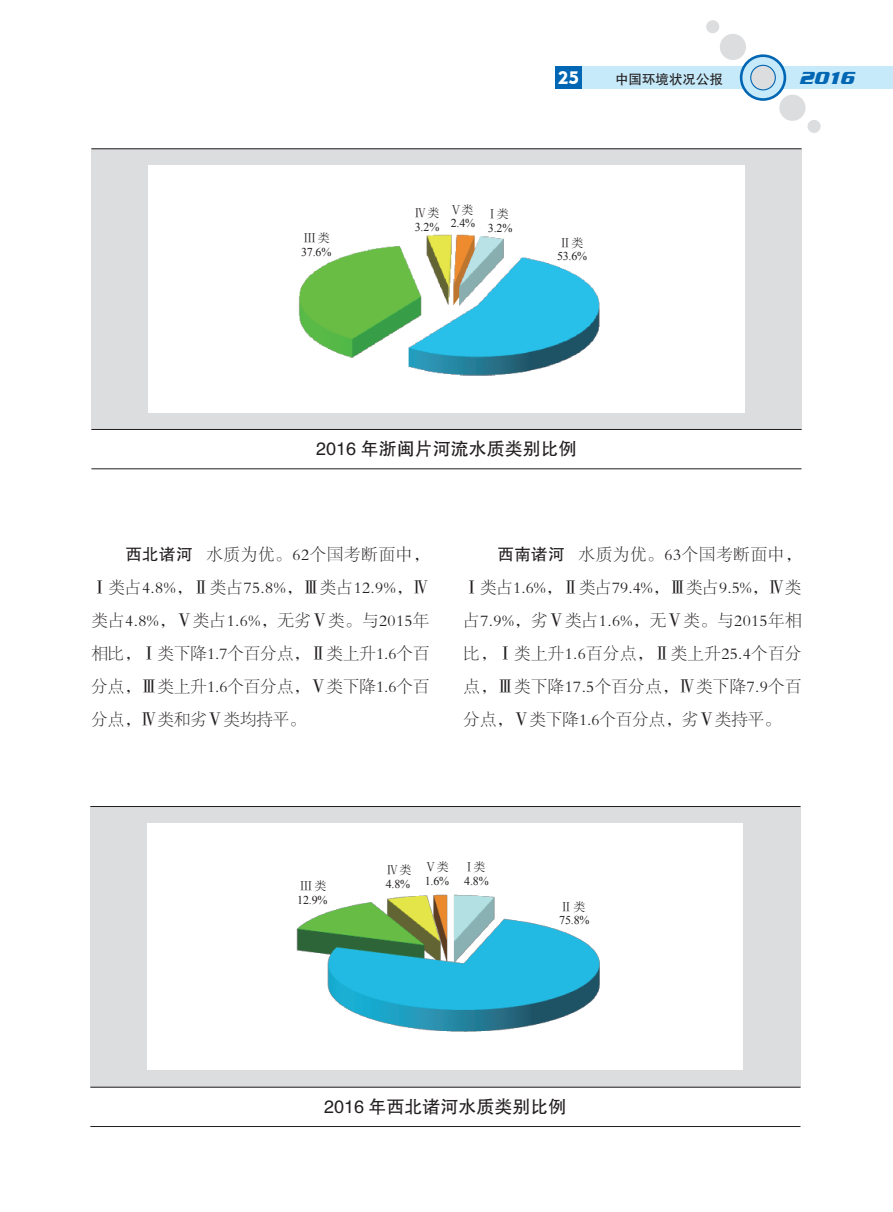
<style>
.page{position:relative;width:893px;height:1212px;background:#fff}
.page>*{position:absolute;margin:0;border:0;box-sizing:border-box;transform-origin:0 0}
.t1{font:18px "FZHTJW GB1 0";color:#231f20}
.t2{font:italic 700 18px "Serpentine D";color:#0166b3}
.t3{font:18px "Geometric 415 BT Black A";color:#fff}
.t4{font:16.5px/33px "FZSYJW GB1 0";color:#231f20;text-align:justify}
.t5{font:13.5px "FZHTJW GB1 0";color:#231f20}
.t6{font:12px "Times New Roman";letter-spacing:-.02em;color:#231f20}
.t7{font:12px "Sim Sun";letter-spacing:.055em;color:#231f20}
.s1{font-family:"FZHTJW GB1 0"}
</style>
<div class="page">
<div style="left:581px;top:66px;width:312px;height:23px;background:#c6eafa"></div>
<div style="left:555px;top:66px;width:26px;height:23px;background:#0166b3"></div>
<svg style="left:740px;top:54px;width:46px;height:47px"></svg>
<div style="left:742px;top:57px;width:42px;height:41px;background:#c6eafa;border-radius:50%"></div>
<div style="left:751px;top:65px;width:24px;height:25px;background:#dcdddf;border-radius:50%"></div>
<div style="left:750px;top:65px;width:26px;height:25px;border:1px solid #0166b3;border-radius:50%"></div>
<div style="left:720px;top:34px;width:26px;height:26px;background:#dcdddf;border-radius:50%"></div>
<div style="left:706px;top:20px;width:13px;height:13px;background:#dcdddf;border-radius:50%"></div>
<svg style="left:779px;top:94px;width:27px;height:27px"></svg>
<div style="left:807px;top:120px;width:14px;height:13px;background:#dcdddf;border-radius:50%"></div>
<div style="left:90px;top:806px;width:710px;height:281px;background:#dcdddf"></div>
<div style="left:91px;top:148px;width:710px;height:282px;background:#dcdddf"></div>
<hr style="left:90px;top:1126px;width:710px;height:1px;background:#231f20">
<hr style="left:91px;top:468px;width:710px;height:1px;background:#231f20">
<hr style="left:90px;top:806px;width:710px;height:1px;background:#231f20">
<hr style="left:91px;top:148px;width:710px;height:1px;background:#231f20">
<hr style="left:90px;top:1087px;width:710px;height:1px;background:#231f20">
<hr style="left:91px;top:429px;width:710px;height:1px;background:#231f20">
<div style="left:148px;top:823px;width:595px;height:247px;background:#fff"></div>
<img style="left:296px;top:894px;width:304px;height:138px">
<img style="left:149px;top:166px;width:595px;height:246px">
<p class="t7" style="left:304px;top:231px;width:28px">Ⅲ类</p>
<p class="t6" style="left:301px;top:244px;width:32px">37.6%</p>
<p class="t3" style="left:558px;top:66px;width:22px">25</p>
<p class="t5" style="left:615px;top:71px;width:109px">中国环境状况公报</p>
<p class="t2" style="left:799px;top:68px;width:62px">2016</p>
<p class="t7" style="left:415px;top:206px;width:26px">Ⅳ类</p>
<p class="t6" style="left:415px;top:219px;width:26px">3.2%</p>
<p class="t7" style="left:450px;top:204px;width:25px">Ⅴ类</p>
<p class="t6" style="left:451px;top:214px;width:26px">2.4%</p>
<p class="t7" style="left:486px;top:208px;width:24px">Ⅰ类</p>
<p class="t6" style="left:488px;top:220px;width:26px">3.2%</p>
<p class="t7" style="left:559px;top:236px;width:26px">Ⅱ类</p>
<p class="t6" style="left:557px;top:247px;width:32px">53.6%</p>
<p class="t1" style="left:316px;top:439px;width:262px">2016 年浙闽片河流水质类别比例</p>
<p class="t4" style="left:91px;top:538px;width:340px;text-indent:34px"><span class="s1">西北诸河</span> 水质为优。62个国考断面中，Ⅰ类占4.8%，Ⅱ类占75.8%，Ⅲ类占12.9%，Ⅳ类占4.8%，Ⅴ类占1.6%，无劣Ⅴ类。与2015年相比，Ⅰ类下降1.7个百分点，Ⅱ类上升1.6个百分点，Ⅲ类上升1.6个百分点，Ⅴ类下降1.6个百分点，Ⅳ类和劣Ⅴ类均持平。</p>
<p class="t4" style="left:463px;top:538px;width:340px;text-indent:34px"><span class="s1">西南诸河</span> 水质为优。63个国考断面中，Ⅰ类占1.6%，Ⅱ类占79.4%，Ⅲ类占9.5%，Ⅳ类占7.9%，劣Ⅴ类占1.6%，无Ⅴ类。与2015年相比，Ⅰ类上升1.6百分点，Ⅱ类上升25.4个百分点，Ⅲ类下降17.5个百分点，Ⅳ类下降7.9个百分点，Ⅴ类下降1.6个百分点，劣Ⅴ类持平。</p>
<p class="t7" style="left:300px;top:879px;width:28px">Ⅲ类</p>
<p class="t6" style="left:297px;top:891px;width:32px">12.9%</p>
<p class="t7" style="left:386px;top:864px;width:27px">Ⅳ类</p>
<p class="t6" style="left:386px;top:876px;width:26px">4.8%</p>
<p class="t7" style="left:425px;top:861px;width:26px">Ⅴ类</p>
<p class="t6" style="left:425px;top:873px;width:26px">1.6%</p>
<p class="t7" style="left:463px;top:860px;width:24px">Ⅰ类</p>
<p class="t6" style="left:464px;top:872px;width:26px">4.8%</p>
<p class="t7" style="left:560px;top:900px;width:27px">Ⅱ类</p>
<p class="t6" style="left:559px;top:912px;width:32px">75.8%</p>
<p class="t1" style="left:324px;top:1096px;width:244px">2016 年西北诸河水质类别比例</p>
</div>
